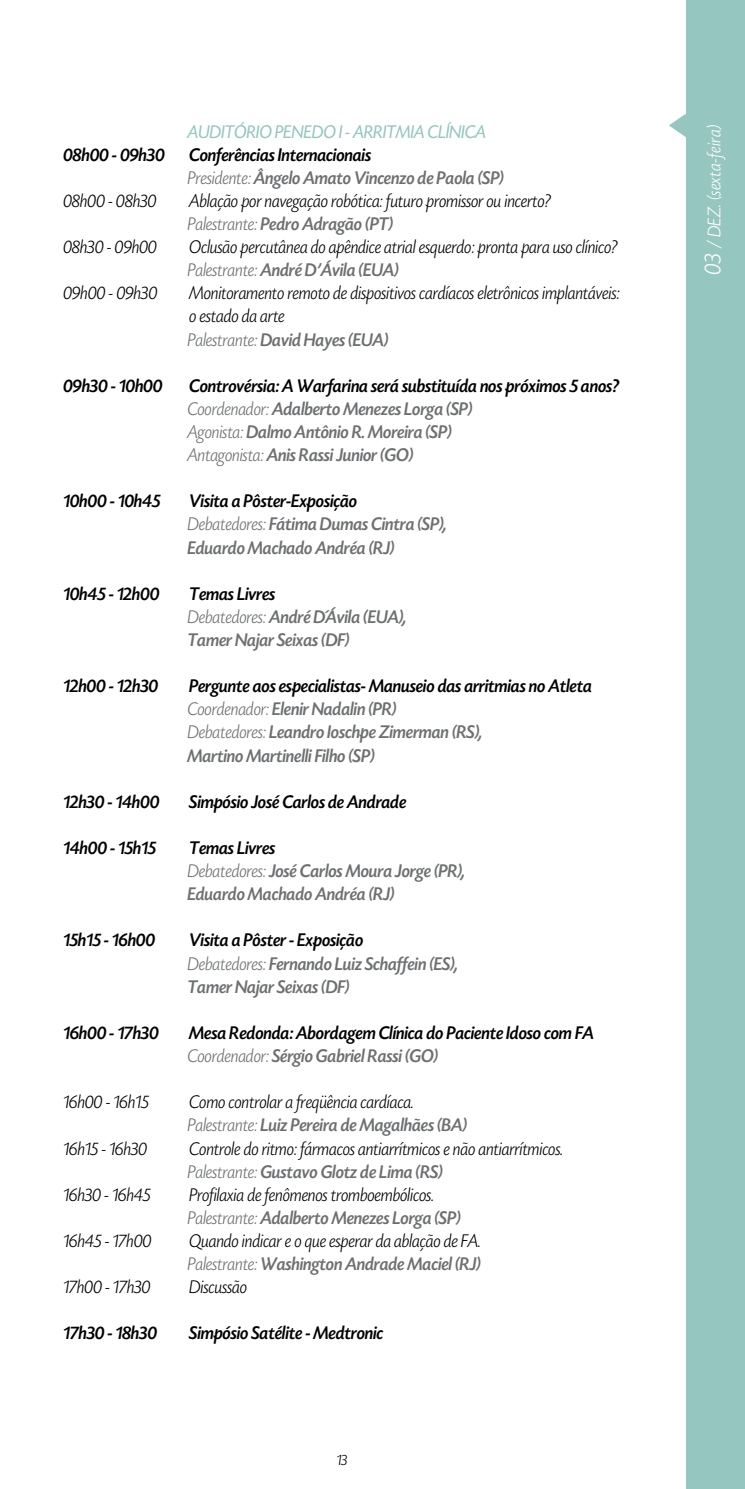
<style>
.page{position:relative;width:745px;height:1489px;background:#fff}
.page>*{position:absolute;margin:0;border:0;box-sizing:border-box;transform-origin:0 0}
.t1{font:italic 300 19.25px/23.1px "Today SHOP";color:#000}
.t2{font:italic 500 19.25px/23.1px "Today SHOP";color:#6d6f71}
.t3{font:italic 500 19.25px/23.1px "Today SHOP";color:#000}
.t4{font:italic 19.25px "Today SHOP";color:#95c6c0}
.t5{font:italic 300 19.25px "Today SHOP";letter-spacing:.025em;color:#fff}
.t6{font:italic 300 15.75px "Today SHOP";color:#000}
.s1{color:#000}
.s2{font-weight:300}
.s3{color:#6d6f71}
.s4{font-weight:500;color:#6d6f71}
.s5{font-weight:300;color:#6d6f71}
.s6{font-size:24.5px}
</style>
<div class="page">
<div style="left:685px;top:0;width:59px;height:1488px;background:#95c6c0"></div>
<svg style="left:669px;top:113px;width:17px;height:25px"></svg>
<p class="t4" style="left:187px;top:121px;width:299px">AUDITÓRIO PENEDO I - ARRITMIA CLÍNICA</p>
<p class="t3" style="left:63px;top:143px;width:103px">08h00 - 09h30</p>
<p class="t2" style="left:187px;top:143px;width:317px"><span class="s1">Conferências Internacionais<br></span><span class="s2">Presidente:</span> Ângelo Amato Vincenzo de Paola (SP)</p>
<p class="t1" style="left:63px;top:190px;width:95px">08h00 - 08h30</p>
<p class="t1" style="left:187px;top:190px;width:364px">Ablação por navegação robótica: futuro promissor ou incerto?<br><span class="s3">Palestrante:</span> <span class="s4">Pedro Adragão (PT)</span></p>
<p class="t1" style="left:63px;top:236px;width:95px">08h30 - 09h00</p>
<p class="t1" style="left:187px;top:236px;width:431px">Oclusão percutânea do apêndice atrial esquerdo: pronta para uso clínico?<br><span class="s3">Palestrante:</span> <span class="s4">André D’Ávila (EUA)</span></p>
<p class="t1" style="left:63px;top:282px;width:96px">09h00 - 09h30</p>
<p class="t1" style="left:187px;top:282px;width:433px">Monitoramento remoto de dispositivos cardíacos eletrônicos implantáveis: o estado da arte<br><span class="s3">Palestrante:</span> <span class="s4">David Hayes (EUA)</span></p>
<p class="t3" style="left:63px;top:374px;width:101px">09h30 - 10h00</p>
<p class="t2" style="left:187px;top:374px;width:433px"><span class="s1">Controvérsia: A Warfarina será substituída nos próximos 5 anos?<br></span><span class="s2">Coordenador:</span> Adalberto Menezes Lorga (SP)<br><span class="s2">Agonista:</span> Dalmo Antônio R. Moreira (SP)<br><span class="s2">Antagonista:</span> Anis Rassi Junior (GO)</p>
<p class="t3" style="left:63px;top:490px;width:99px">10h00 - 10h45</p>
<p class="t2" style="left:187px;top:490px;width:260px"><span class="s1">Visita a Pôster-Exposição<br></span><span class="s2">Debatedores:</span> Fátima Dumas Cintra (SP),<br>Eduardo Machado Andréa (RJ)</p>
<p class="t3" style="left:63px;top:582px;width:98px">10h45 - 12h00</p>
<p class="t2" style="left:187px;top:582px;width:220px"><span class="s1">Temas Livres<br></span><span class="s2">Debatedores:</span> André D´Ávila (EUA),<br>Tamer Najar Seixas (DF)</p>
<p class="t3" style="left:63px;top:675px;width:96px">12h00 - 12h30</p>
<p class="t2" style="left:187px;top:675px;width:405px"><span class="s1">Pergunte aos especialistas- Manuseio das arritmias no Atleta </span><span class="s2">Coordenador:</span> Elenir Nadalin (PR)<br><span class="s2">Debatedores:</span> Leandro Ioschpe Zimerman (RS),<br>Martino Martinelli Filho (SP)</p>
<p class="t3" style="left:63px;top:790px;width:98px">12h30 - 14h00</p>
<p class="t3" style="left:189px;top:790px;width:218px">Simpósio José Carlos de Andrade</p>
<p class="t3" style="left:63px;top:836px;width:94px">14h00 - 15h15</p>
<p class="t2" style="left:187px;top:836px;width:279px"><span class="s1">Temas Livres<br></span><span class="s2">Debatedores:</span> José Carlos Moura Jorge (PR),<br>Eduardo Machado Andréa (RJ)</p>
<p class="t3" style="left:63px;top:929px;width:93px">15h15 - 16h00</p>
<p class="t2" style="left:187px;top:929px;width:271px"><span class="s1">Visita a Pôster - Exposição<br></span><span class="s2">Debatedores:</span> Fernando Luiz Schaffein (ES),<br>Tamer Najar Seixas (DF)</p>
<p class="t3" style="left:63px;top:1021px;width:97px">16h00 - 17h30</p>
<p class="t3" style="left:187px;top:1021px;width:407px">Mesa Redonda: Abordagem Clínica do Paciente Idoso com FA<br><span class="s5">Coordenador:</span> <span class="s3">Sérgio Gabriel Rassi (GO)</span></p>
<p class="t1" style="left:63px;top:1091px;width:87px">16h00 - 16h15</p>
<p class="t1" style="left:187px;top:1091px;width:281px">Como controlar a freqüência cardíaca.<br><span class="s3">Palestrante:</span> <span class="s4">Luiz Pereira de Magalhães (BA)</span></p>
<p class="t1" style="left:63px;top:1137px;width:85px">16h15 - 16h30</p>
<p class="t1" style="left:187px;top:1137px;width:377px">Controle do ritmo: fármacos antiarrítmicos e não antiarrítmicos.<br><span class="s3">Palestrante:</span> <span class="s4">Gustavo Glotz de Lima (RS)</span></p>
<p class="t1" style="left:63px;top:1183px;width:89px">16h30 - 16h45</p>
<p class="t1" style="left:187px;top:1183px;width:274px">Profilaxia de fenômenos tromboembólicos.<br><span class="s3">Palestrante:</span> <span class="s4">Adalberto Menezes Lorga (SP)</span></p>
<p class="t1" style="left:63px;top:1229px;width:90px">16h45 - 17h00</p>
<p class="t1" style="left:187px;top:1229px;width:294px">Quando indicar e o que esperar da ablação de FA.<br><span class="s3">Palestrante:</span> <span class="s4">Washington Andrade Maciel (RJ)</span></p>
<p class="t1" style="left:63px;top:1275px;width:89px">17h00 - 17h30</p>
<p class="t1" style="left:189px;top:1275px;width:59px">Discussão</p>
<p class="t3" style="left:63px;top:1322px;width:95px">17h30 - 18h30</p>
<p class="t3" style="left:189px;top:1322px;width:195px">Simpósio Satélite - Medtronic</p>
<p class="t6" style="left:336px;top:1451px;width:12px">13</p>
<p class="t5" style="left:704px;top:275px;width:152px;rotate:-90deg"><span class="s6">03</span> / dez. (sexta-feira)</p>
</div>
